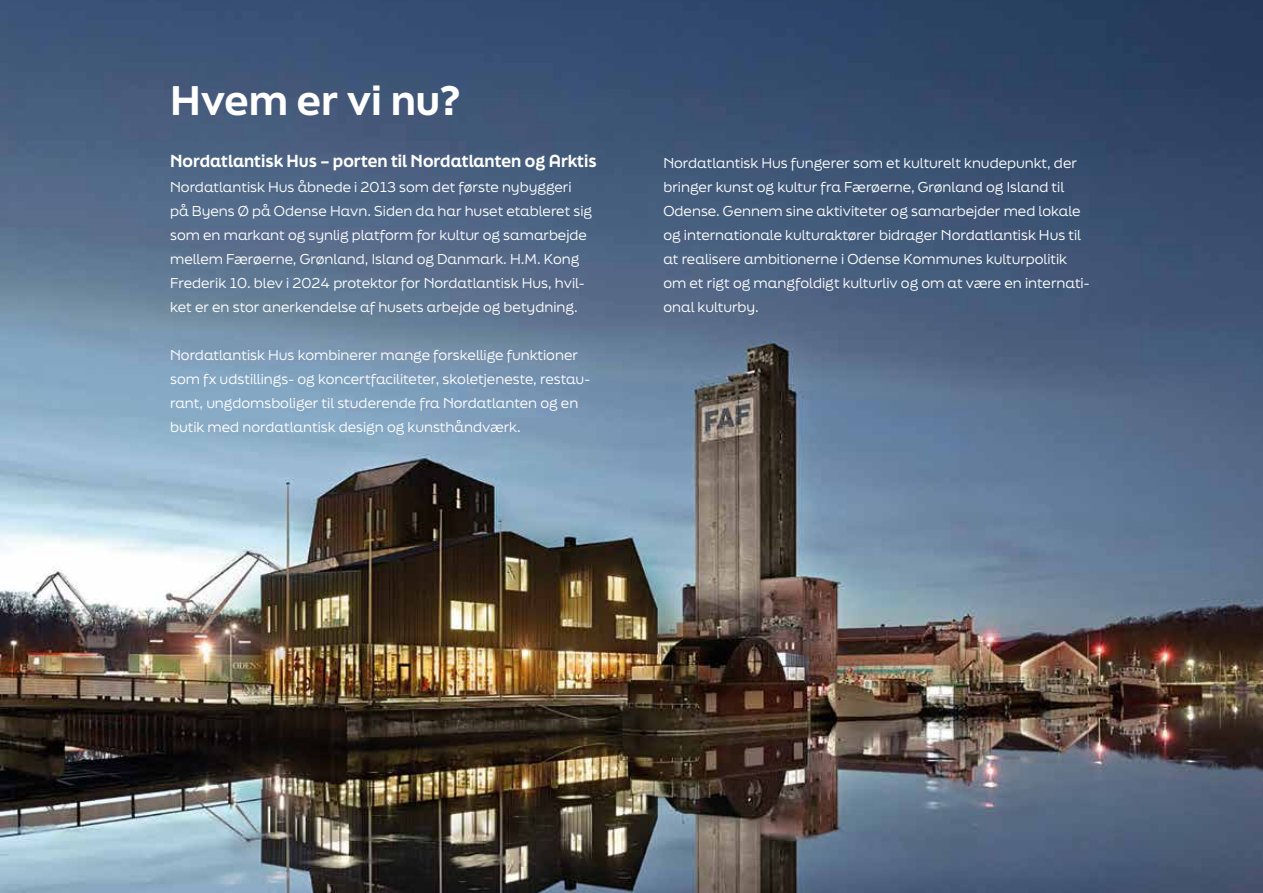
<style>
.page{position:relative;width:1263px;height:893px;background:#fff}
.page>*{position:absolute;margin:0;border:0;box-sizing:border-box;transform-origin:0 0}
.t1{font:800 39px "Final Six";color:#fff}
.t2{font:800 16.5px "Final Six";color:#fff;scale:.95 1}
.t3{font:13.5px/24px "Final Six";color:#fff}
</style>
<div class="page">
<img style="left:0;top:0;width:1263px;height:893px">
<h1 class="t1" style="left:170px;top:72px;width:291px">Hvem er vi nu?</h1>
<p class="t2" style="left:170px;top:148px;width:450px">Nordatlantisk Hus – porten til Nordatlanten og Arktis</p>
<p class="t3" style="left:170px;top:175px;width:424px">Nordatlantisk Hus åbnede i 2013 som det første nybyggeri på Byens Ø på Odense Havn. Siden da har huset etableret sig som en markant og synlig platform for kultur og samarbejde mellem Færøerne, Grønland, Island og Danmark. H.M. Kong Frederik 10. blev i 2024 protektor for Nordatlantisk Hus, hvil&shy;ket er en stor anerkendelse af husets arbejde og betydning.</p>
<p class="t3" style="left:170px;top:343px;width:422px">Nordatlantisk Hus kombinerer mange forskellige funktioner som fx udstillings- og koncertfaciliteter, skoletjeneste, restau&shy;rant, ungdomsboliger til studerende fra Nordatlanten og en butik med nordatlantisk design og kunsthåndværk.</p>
<p class="t3" style="left:663px;top:151px;width:428px">Nordatlantisk Hus fungerer som et kulturelt knudepunkt, der bringer kunst og kultur fra Færøerne, Grønland og Island til Odense. Gennem sine aktiviteter og samarbejder med lokale og internationale kulturaktører bidrager Nordatlantisk Hus til at realisere ambitionerne i Odense Kommunes kulturpolitik om et rigt og mangfoldigt kulturliv og om at være en internati&shy;onal kulturby.</p>
</div>
